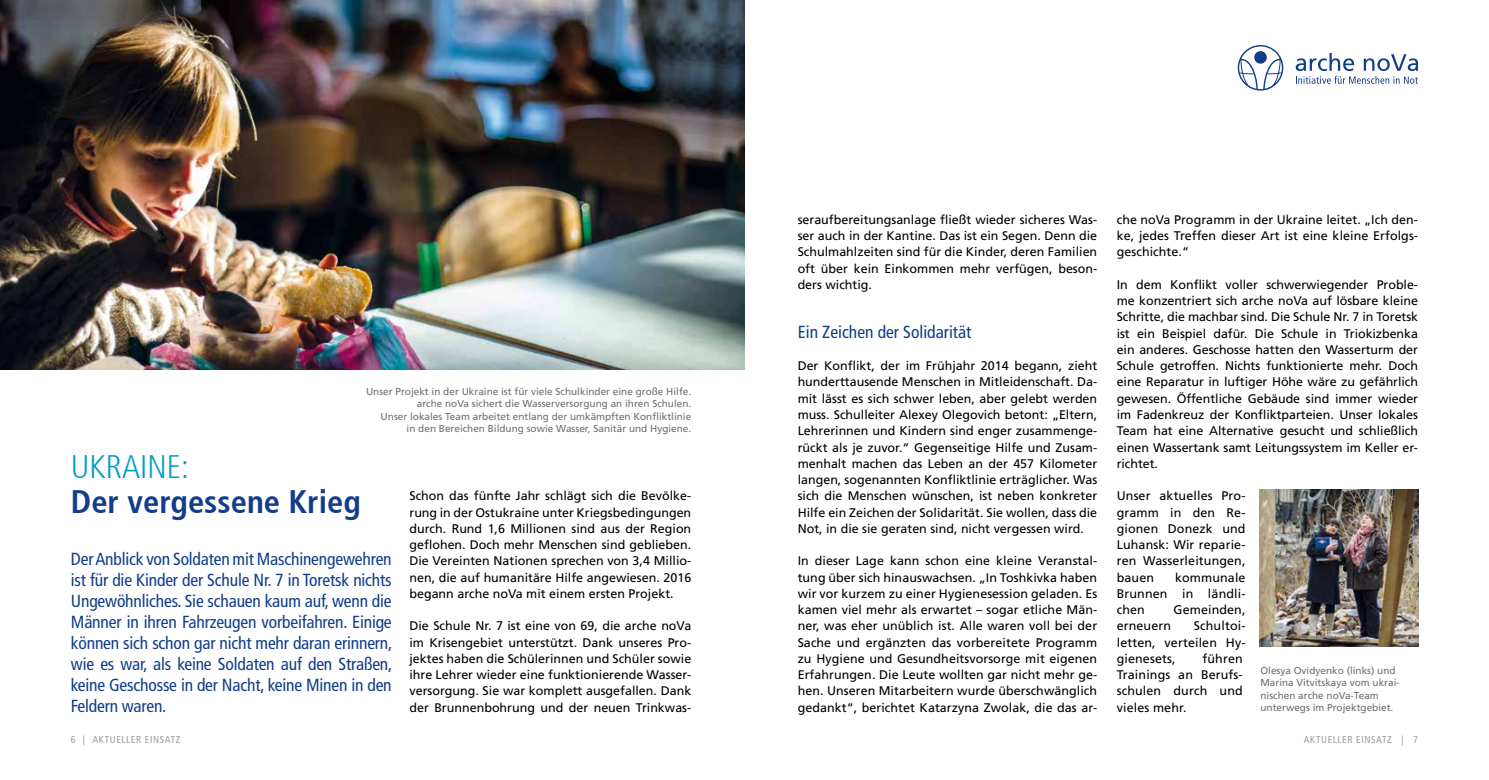
<style>
.page{position:relative;width:1489px;height:780px;background:#fff}
.page>*{position:absolute;margin:0;border:0;box-sizing:border-box;transform-origin:0 0}
.t1{font:700 condensed 32.5px "Frutiger 67";color:#123d8a}
.t2{font:300 condensed 32.5px "Frutiger 47";color:#009dc5}
.t3{font:condensed 17.5px/21px "Frutiger";letter-spacing:-.01em;color:#123d8a;text-align:justify}
.t4{font:12.5px/16.2px "Frutiger";letter-spacing:.005em;color:#000;text-align:justify}
.t5{font:10px/12.5px "Frutiger";color:#706f6f;text-align:right}
.t6{font:condensed 10px "Frutiger";letter-spacing:.06em;color:#9d9d9c}
</style>
<div class="page">
<svg style="left:1239px;top:54px;width:43px;height:36px"></svg>
<div style="left:1237px;top:45px;width:46px;height:46px;border:1px solid #123d8a;border-radius:50%"></div>
<div style="left:1254px;top:52px;width:11px;height:11px;background:#123d8a;border-radius:50%"></div>
<div style="left:1254px;top:51px;width:12px;height:13px;border:1px solid #123d8a;border-radius:50%"></div>
<svg style="left:1295px;top:53px;width:122px;height:31px"></svg>
<img style="left:0;top:0;width:744px;height:369px">
<img style="left:1259px;top:489px;width:158px;height:157px">
<p class="t5" style="left:366px;top:385px;width:327px">Unser Projekt in der Ukraine ist für viele Schulkinder eine große Hilfe. arche noVa sichert die Wasserversorgung an ihren Schulen.<br>Unser lokales Team arbeitet entlang der umkämpften Konfliktlinie<br>in den Bereichen Bildung sowie Wasser, Sanitär und Hygiene.</p>
<h1 class="t2" style="left:71px;top:448px;width:119px">UKRAINE:</h1>
<h1 class="t1" style="left:71px;top:482px;width:291px">Der vergessene Krieg</h1>
<p class="t3" style="left:71px;top:548px;width:323px">Der Anblick von Soldaten mit Maschinengewehren ist für die Kinder der Schule Nr. 7 in Toretsk nichts Ungewöhnliches. Sie schauen kaum auf, wenn die Männer in ihren Fahrzeugen vorbeifahren. Einige können sich schon gar nicht mehr daran erinnern, wie es war, als keine Soldaten auf den Straßen, keine Geschosse in der Nacht, keine Minen in den Feldern waren.</p>
<p class="t4" style="left:409px;top:488px;width:283px">Schon das fünfte Jahr schlägt sich die Bevölke&shy;rung in der Ostukraine unter Kriegsbedingungen durch. Rund 1,6 Millionen sind aus der Region geflohen. Doch mehr Menschen sind geblieben.<br>Die Vereinten Nationen sprechen von 3,4 Millio&shy;nen, die auf humanitäre Hilfe angewiesen. 2016 begann arche noVa mit einem ersten Projekt.</p>
<p class="t4" style="left:409px;top:618px;width:283px">Die Schule Nr. 7 ist eine von 69, die arche noVa im Krisengebiet unterstützt. Dank unseres Pro&shy;jektes haben die Schülerinnen und Schüler sowie ihre Lehrer wieder eine funktionierende Wasser&shy;versorgung. Sie war komplett ausgefallen. Dank der Brunnenbohrung und der neuen Trinkwas-</p>
<p class="t4" style="left:797px;top:211px;width:301px">seraufbereitungsanlage fließt wieder sicheres Was&shy;ser auch in der Kantine. Das ist ein Segen. Denn die Schulmahlzeiten sind für die Kinder, deren Familien oft über kein Einkommen mehr verfügen, beson&shy;ders wichtig.</p>
<h2 class="t3" style="left:797px;top:321px;width:175px">Ein Zeichen der Solidarität</h2>
<p class="t4" style="left:797px;top:358px;width:301px">Der Konflikt, der im Frühjahr 2014 begann, zieht hunderttausende Menschen in Mitleidenschaft. Da&shy;mit lässt es sich schwer leben, aber gelebt werden muss. Schulleiter Alexey Olegovich betont: „Eltern, Lehrerinnen und Kindern sind enger zusammenge&shy;rückt als je zuvor.“ Gegenseitige Hilfe und Zusam&shy;menhalt machen das Leben an der 457 Kilometer langen, sogenannten Konfliktlinie erträglicher. Was sich die Menschen wünschen, ist neben konkreter Hilfe ein Zeichen der Solidarität. Sie wollen, dass die Not, in die sie geraten sind, nicht vergessen wird.</p>
<p class="t4" style="left:797px;top:553px;width:301px">In dieser Lage kann schon eine kleine Veranstal&shy;tung über sich hinauswachsen. „In Toshkivka haben wir vor kurzem zu einer Hygienesession geladen. Es kamen viel mehr als erwartet – sogar etliche Män&shy;ner, was eher unüblich ist. Alle waren voll bei der Sache und ergänzten das vorbereitete Programm zu Hygiene und Gesundheitsvorsorge mit eigenen Erfahrungen. Die Leute wollten gar nicht mehr ge&shy;hen. Unseren Mitarbeitern wurde überschwänglich gedankt“, berichtet Katarzyna Zwolak, die das ar-</p>
<p class="t4" style="left:1116px;top:211px;width:303px">che noVa Programm in der Ukraine leitet. „Ich den&shy;ke, jedes Treffen dieser Art ist eine kleine Erfolgs&shy;geschichte.“</p>
<p class="t4" style="left:1116px;top:276px;width:303px">In dem Konflikt voller schwerwiegender Proble&shy;me konzentriert sich arche noVa auf lösbare kleine Schritte, die machbar sind. Die Schule Nr. 7 in Toretsk ist ein Beispiel dafür. Die Schule in Triokizbenka ein anderes. Geschosse hatten den Wasserturm der Schule getroffen. Nichts funktionierte mehr. Doch eine Reparatur in luftiger Höhe wäre zu gefährlich gewesen. Öffentliche Gebäude sind immer wieder im Fadenkreuz der Konfliktparteien. Unser lokales Team hat eine Alternative gesucht und schließlich einen Wassertank samt Leitungssystem im Keller er&shy;richtet.</p>
<p class="t4" style="left:1116px;top:488px;width:130px">Unser aktuelles Pro&shy;gramm in den Re&shy;gionen Donezk und Luhansk: Wir reparie&shy;ren Wasserleitungen, bauen</p>
<p class="t4" style="left:1116px;top:569px;width:130px;text-indent:58px">kommunale Brunnen in ländli&shy;chen</p>
<p class="t4" style="left:1173px;top:601px;width:73px">Gemeinden,</p>
<p class="t4" style="left:1116px;top:618px;width:130px;text-indent:77px">Schultoi&shy;letten, verteilen Hy&shy;gienesets,</p>
<p class="t4" style="left:1116px;top:618px;width:56px">erneuern</p>
<p class="t4" style="left:1116px;top:650px;width:127px;text-indent:86px">führen Trainings an Berufs&shy;schulen durch und vieles mehr.</p>
<p class="t5" style="left:1260px;top:664px;width:140px;text-align:left">Olesya Ovidyenko (links) und<br>Marina Vitvitskaya vom ukrai&shy;nischen arche noVa-Team unterwegs im Projektgebiet.</p>
<p class="t6" style="left:71px;top:734px;width:111px">6 | AKTUELLER EINSATZ</p>
<p class="t6" style="left:1303px;top:734px;width:116px">AKTUELLER EINSATZ | 7</p>
</div>
